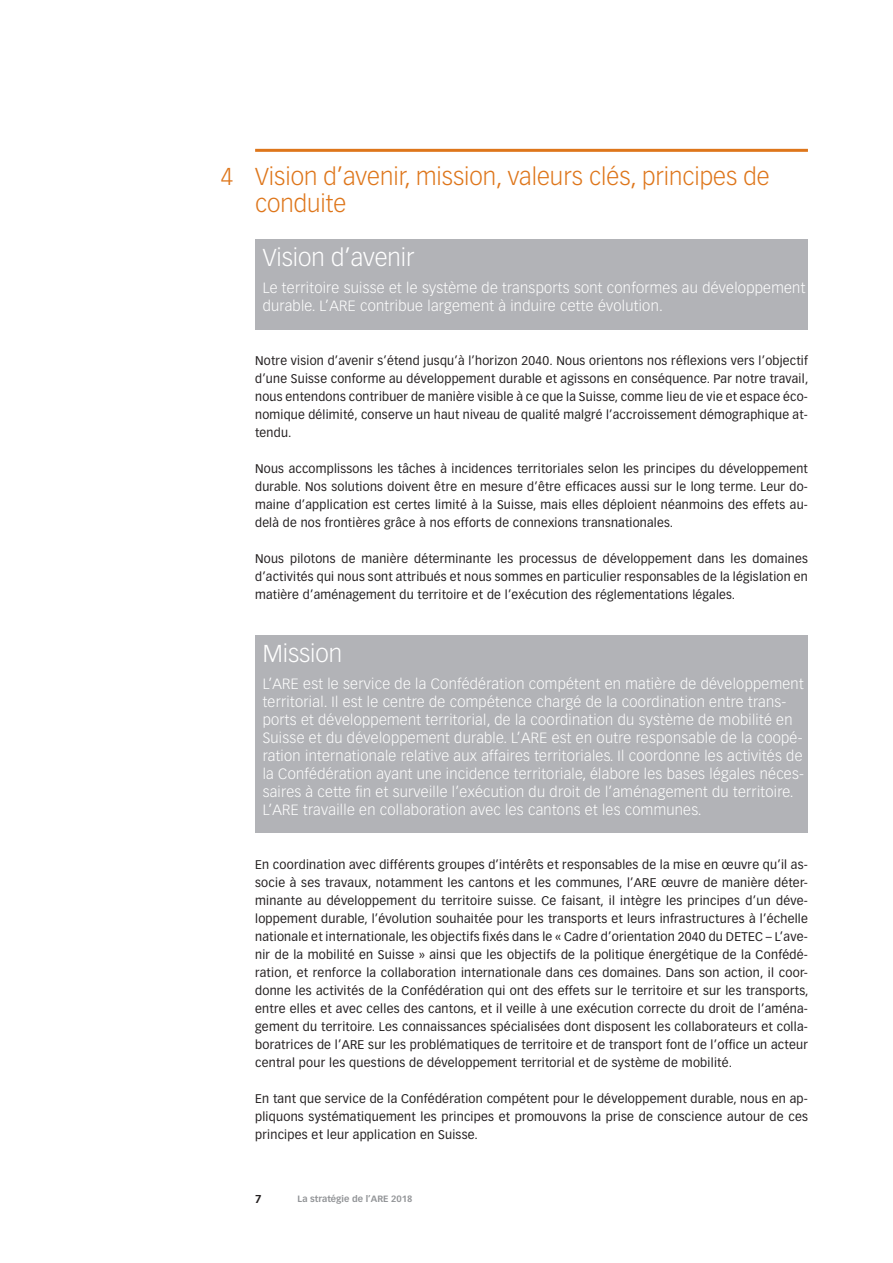
<style>
.page{position:relative;width:893px;height:1263px;background:#fff}
.page>*{position:absolute;margin:0;border:0;box-sizing:border-box;transform-origin:0 0}
.t1{font:300 24px/27px "Vectora LH";color:#de761b}
.t2{font:300 24px "Vectora LH";color:#fff}
.t3{font:300 14.7px/18px "Vectora LH";letter-spacing:.02em;color:#fff}
.t4{font:12.3px/18px "Vectora LH";letter-spacing:.02em;color:#231f20;text-align:justify}
.t5{font:700 11.25px "Vectora LH";color:#231f20}
.t6{font:700 9px "Vectora LH";color:#939598}
</style>
<div class="page">
<hr style="left:255px;top:149px;width:553px;height:3px;background:#de761b">
<div style="left:255px;top:239px;width:553px;height:90px;background:#b2b3b7"></div>
<div style="left:255px;top:635px;width:553px;height:198px;background:#b2b3b7"></div>
<h1 class="t1" style="left:221px;top:164px;width:14px">4</h1>
<h1 class="t1" style="left:255px;top:164px;width:516px">Vision d’avenir, mission, valeurs clés, principes de conduite</h1>
<h1 class="t2" style="left:263px;top:244px;width:154px">Vision d’avenir</h1>
<p class="t3" style="left:263px;top:279px;width:544px">Le territoire suisse et le système de transports sont conformes au développement durable. L’ARE contribue largement à induire cette évolution.</p>
<p class="t4" style="left:255px;top:352px;width:555px">Notre vision d’avenir s’étend jusqu’à l’horizon 2040. Nous orientons nos réflexions vers l’objectif d’une Suisse conforme au développement durable et agissons en conséquence. Par notre travail, nous entendons contribuer de manière visible à ce que la Suisse, comme lieu de vie et espace éco&shy;nomique délimité, conserve un haut niveau de qualité malgré l’accroissement démographique at&shy;tendu.</p>
<p class="t4" style="left:255px;top:460px;width:554px">Nous accomplissons les tâches à incidences territoriales selon les principes du développement durable. Nos solutions doivent être en mesure d’être efficaces aussi sur le long terme. Leur do&shy;maine d’application est certes limité à la Suisse, mais elles déploient néanmoins des effets au&shy;delà de nos frontières grâce à nos efforts de connexions transnationales.</p>
<p class="t4" style="left:255px;top:550px;width:554px">Nous pilotons de manière déterminante les processus de développement dans les domaines d’activités qui nous sont attribués et nous sommes en particulier responsables de la législation en matière d’aménagement du territoire et de l’exécution des réglementations légales.</p>
<h1 class="t2" style="left:263px;top:640px;width:81px">Mission</h1>
<p class="t3" style="left:263px;top:675px;width:543px">L’ARE est le service de la Confédération compétent en matière de développement territorial. Il est le centre de compétence chargé de la coordination entre trans&shy;ports et développement territorial, de la coordination du système de mobilité en Suisse et du développement durable. L’ARE est en outre responsable de la coopé&shy;ration internationale relative aux affaires territoriales. Il coordonne les activités de la Confédération ayant une incidence territoriale, élabore les bases légales néces&shy;saires à cette fin et surveille l’exécution du droit de l’aménagement du territoire.<br>L’ARE travaille en collaboration avec les cantons et les communes.</p>
<p class="t4" style="left:255px;top:856px;width:555px">En coordination avec différents groupes d’intérêts et responsables de la mise en œuvre qu’il as&shy;socie à ses travaux, notamment les cantons et les communes, l’ARE œuvre de manière déter&shy;minante au développement du territoire suisse. Ce faisant, il intègre les principes d’un déve&shy;loppement durable, l’évolution souhaitée pour les transports et leurs infrastructures à l’échelle nationale et internationale, les objectifs fixés dans le « Cadre d’orientation 2040 du DETEC – L’ave&shy;nir de la mobilité en Suisse » ainsi que les objectifs de la politique énergétique de la Confédé&shy;ration, et renforce la collaboration internationale dans ces domaines. Dans son action, il coor&shy;donne les activités de la Confédération qui ont des effets sur le territoire et sur les transports, entre elles et avec celles des cantons, et il veille à une exécution correcte du droit de l’aména&shy;gement du territoire. Les connaissances spécialisées dont disposent les collaborateurs et colla&shy;boratrices de l’ARE sur les problématiques de territoire et de transport font de l’office un acteur central pour les questions de développement territorial et de système de mobilité.</p>
<p class="t4" style="left:255px;top:1090px;width:554px">En tant que service de la Confédération compétent pour le développement durable, nous en ap&shy;pliquons systématiquement les principes et promouvons la prise de conscience autour de ces principes et leur application en Suisse.</p>
<p class="t5" style="left:255px;top:1192px;width:8px">7</p>
<p class="t6" style="left:298px;top:1193px;width:116px">La stratégie de l’ARE 2018</p>
</div>
